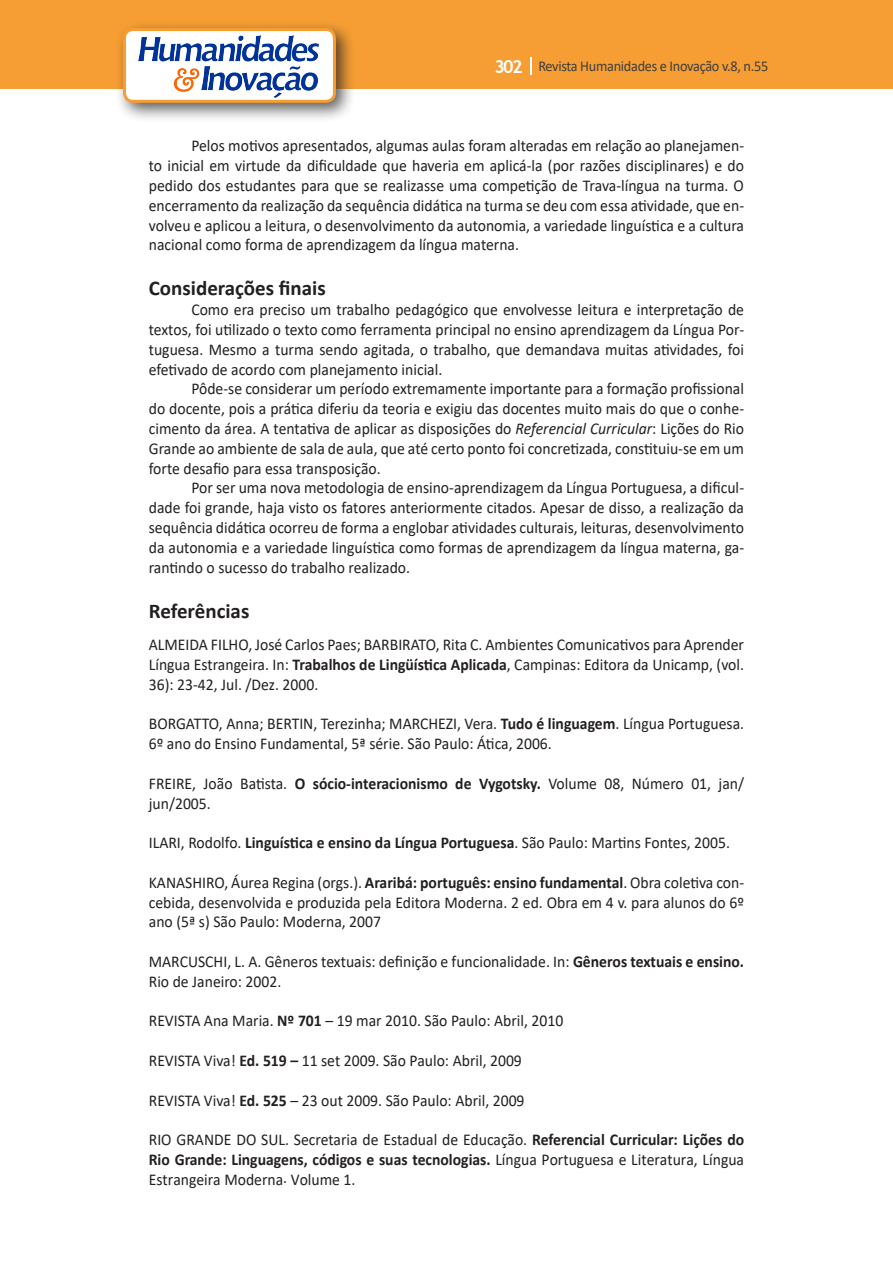
<style>
.page{position:relative;width:893px;height:1263px;background:#fff}
.page>*{position:absolute;margin:0;border:0;box-sizing:border-box;transform-origin:0 0}
.Titulo_2{font:700 21px "Calibri";color:#231f20}
.Texto{font:16.5px/19.8px "Calibri";color:#231f20;text-align:justify;scale:.95 1}
.t1{font:15px "Calibri";letter-spacing:-.02em;color:#3e3e3f;scale:.95 1}
.s1{font-family:"Trebuchet MS";font-weight:700;font-size:18px;color:#fff}
.s2{font-style:italic}
.s3{font-weight:700}
</style>
<div class="page">
<div style="left:0;top:0;width:893px;height:88px;background:#f69e34"></div>
<svg style="left:530px;top:57px;width:2px;height:18px"></svg>
<div style="left:115px;top:20px;width:241px;height:103px;background:#231f20;opacity:.75"></div>
<div style="left:125px;top:30px;width:209px;height:71px;background:#fff;border-radius:9px"></div>
<img style="left:138px;top:35px;width:181px;height:62px">
<div style="left:123px;top:28px;width:213px;height:75px;border:3px solid #f69e34;border-radius:9px"></div>
<p class="t1" style="left:495px;top:56px;width:290px"><span class="s1">302</span> Revista Humanidades e Inovação v.8, n.55</p>
<p class="Texto" style="left:149px;top:135px;width:628px;text-indent:43px">Pelos motivos apresentados, algumas aulas foram alteradas em relação ao planejamen&shy;to inicial em virtude da dificuldade que haveria em aplicá-la (por razões disciplinares) e do pedido dos estudantes para que se realizasse uma competição de Trava-língua na turma. O encerramento da realização da sequência didática na turma se deu com essa atividade, que en&shy;volveu e aplicou a leitura, o desenvolvimento da autonomia, a variedade linguística e a cultura nacional como forma de aprendizagem da língua materna.</p>
<p class="Titulo_2" style="left:149px;top:273px;width:178px">Considerações finais</p>
<p class="Texto" style="left:149px;top:299px;width:628px;text-indent:43px">Como era preciso um trabalho pedagógico que envolvesse leitura e interpretação de textos, foi utilizado o texto como ferramenta principal no ensino aprendizagem da Língua Por&shy;tuguesa. Mesmo a turma sendo agitada, o trabalho, que demandava muitas atividades, foi efetivado de acordo com planejamento inicial.</p>
<p class="Texto" style="left:149px;top:378px;width:628px;text-indent:43px">Pôde-se considerar um período extremamente importante para a formação profissional do docente, pois a prática diferiu da teoria e exigiu das docentes muito mais do que o conhe&shy;cimento da área. A tentativa de aplicar as disposições do <span class="s2">Referencial Curricular</span>: Lições do Rio Grande ao ambiente de sala de aula, que até certo ponto foi concretizada, constituiu-se em um forte desafio para essa transposição.</p>
<p class="Texto" style="left:149px;top:477px;width:628px;text-indent:43px">Por ser uma nova metodologia de ensino-aprendizagem da Língua Portuguesa, a dificul&shy;dade foi grande, haja visto os fatores anteriormente citados. Apesar de disso, a realização da sequência didática ocorreu de forma a englobar atividades culturais, leituras, desenvolvimento da autonomia e a variedade linguística como formas de aprendizagem da língua materna, ga&shy;rantindo o sucesso do trabalho realizado.</p>
<p class="Titulo_2" style="left:149px;top:596px;width:102px">Referências</p>
<p class="Texto" style="left:149px;top:634px;width:628px">ALMEIDA FILHO, José Carlos Paes; BARBIRATO, Rita C. Ambientes Comunicativos para Aprender Língua Estrangeira. In: <span class="s3">Trabalhos de Lingüística Aplicada</span>, Campinas: Editora da Unicamp, (vol.<br>36): 23-42, Jul. /Dez. 2000.</p>
<p class="Texto" style="left:149px;top:713px;width:628px">BORGATTO, Anna; BERTIN, Terezinha; MARCHEZI, Vera. <span class="s3">Tudo é linguagem</span>. Língua Portuguesa.<br>6º ano do Ensino Fundamental, 5ª série. São Paulo: Ática, 2006.</p>
<p class="Texto" style="left:149px;top:773px;width:628px">FREIRE, João Batista. <span class="s3">O sócio-interacionismo de Vygotsky.</span> Volume 08, Número 01, jan/ jun/2005.</p>
<p class="Texto" style="left:149px;top:832px;width:613px">ILARI, Rodolfo. <span class="s3">Linguística e ensino da Língua Portuguesa</span>. São Paulo: Martins Fontes, 2005.</p>
<p class="Texto" style="left:149px;top:872px;width:628px">KANASHIRO, Áurea Regina (orgs.). <span class="s3">Araribá: português: ensino fundamental</span>. Obra coletiva con&shy;cebida, desenvolvida e produzida pela Editora Moderna. 2 ed. Obra em 4 v. para alunos do 6º ano (5ª s) São Paulo: Moderna, 2007</p>
<p class="Texto" style="left:149px;top:951px;width:628px">MARCUSCHI, L. A. Gêneros textuais: definição e funcionalidade. In: <span class="s3">Gêneros textuais e ensino.<br></span>Rio de Janeiro: 2002.</p>
<p class="Texto" style="left:149px;top:1010px;width:438px">REVISTA Ana Maria. <span class="s3">Nº 701</span> – 19 mar 2010. São Paulo: Abril, 2010</p>
<p class="Texto" style="left:149px;top:1050px;width:394px">REVISTA Viva! <span class="s3">Ed. 519 –</span> 11 set 2009. São Paulo: Abril, 2009</p>
<p class="Texto" style="left:149px;top:1090px;width:397px">REVISTA Viva! <span class="s3">Ed. 525</span> – 23 out 2009. São Paulo: Abril, 2009</p>
<p class="Texto" style="left:149px;top:1129px;width:628px">RIO GRANDE DO SUL. Secretaria de Estadual de Educação. <span class="s3">Referencial Curricular: Lições do Rio Grande: Linguagens, códigos e suas tecnologias.</span> Língua Portuguesa e Literatura, Língua Estrangeira Moderna. Volume 1.</p>
</div>
